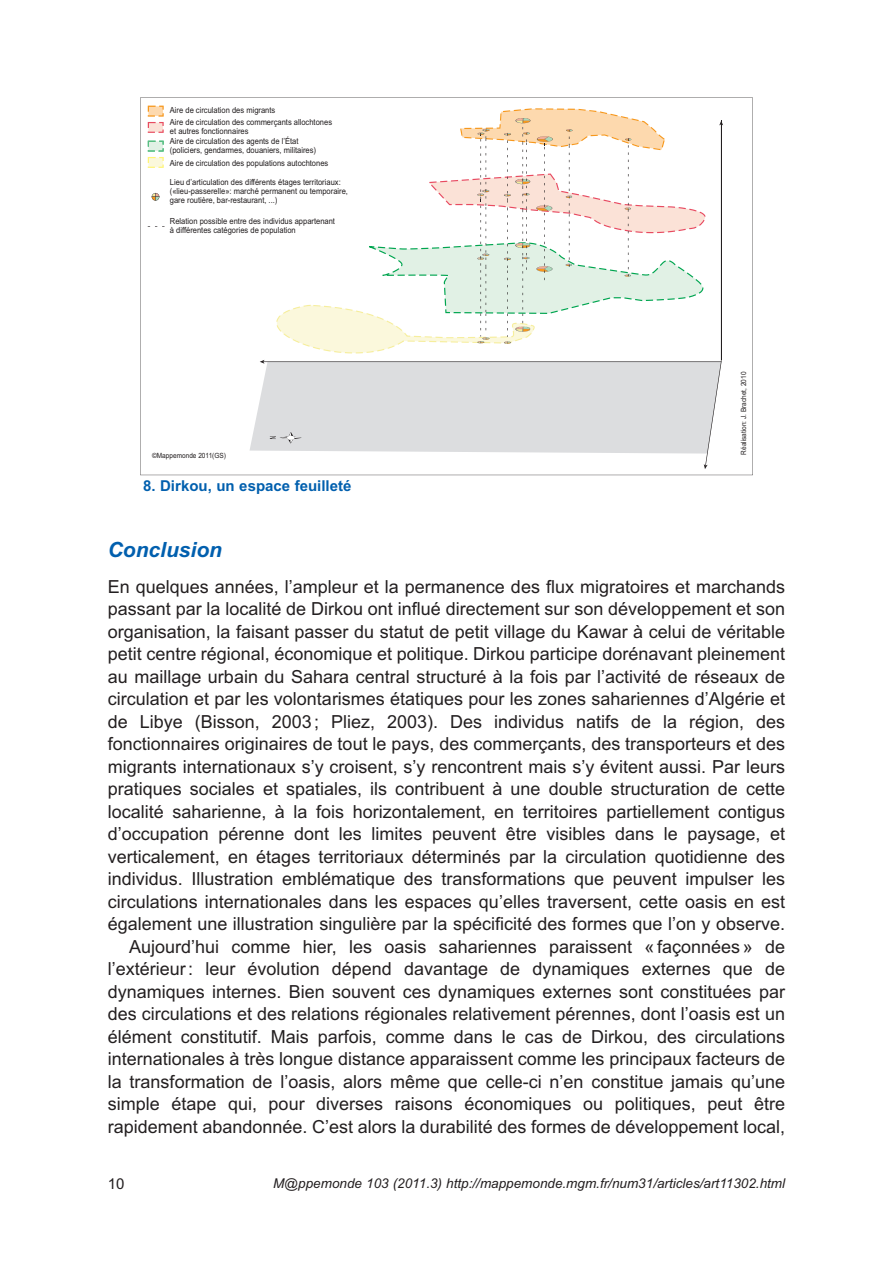
<style>
.page{position:relative;width:893px;height:1263px;background:#fff}
.page>*{position:absolute;margin:0;border:0;box-sizing:border-box;transform-origin:0 0}
.t1{font:italic 700 21px "Arial";color:#015fae}
.t2{font:18px/22.5px "Arial";color:#231f20;text-align:right}
.t3{font:700 15px "Arial";color:#015fae}
.t4{font:15px "Arial";color:#231f20}
.t5{font:italic 13.5px "Arial";color:#231f20}
.t6{font:8.4px/9px "Arial";color:#231f20;scale:.9 1}
.t7{font:7.2px "Arial";color:#231f20;scale:.9 1}
</style>
<div class="page">
<svg style="left:140px;top:98px;width:613px;height:377px"></svg>
<svg style="left:148px;top:106px;width:16px;height:27px"></svg>
<svg style="left:148px;top:141px;width:16px;height:27px"></svg>
<svg style="left:152px;top:193px;width:7px;height:8px"></svg>
<svg style="left:263px;top:124px;width:458px;height:236px"></svg>
<svg style="left:719px;top:121px;width:4px;height:4px"></svg>
<svg style="left:250px;top:360px;width:471px;height:109px"></svg>
<p class="t6" style="left:170px;top:104px;width:182px;line-height:12px">Aire de circulation des migrants<br>Aire de circulation des commerçants allochtones</p>
<p class="t6" style="left:170px;top:126px;width:164px;line-height:9.4px">et autres fonctionnaires<br>Aire de circulation des agents de l’État (policiers, gendarmes, douaniers, militaires)</p>
<p class="t6" style="left:170px;top:158px;width:178px">Aire de circulation des populations autochtones</p>
<p class="t6" style="left:170px;top:178px;width:199px">Lieu d’articulation des différents étages territoriaux: («lieu-passerelle»: marché permanent ou temporaire, gare routière, bar-restaurant, ...)</p>
<p class="t6" style="left:170px;top:217px;width:185px">Relation possible entre des individus appartenant à différentes catégories de population</p>
<p class="t7" style="left:152px;top:451px;width:84px">©Mappemonde 2011(GS)</p>
<p class="t3" style="left:143px;top:477px;width:210px">8. Dirkou, un espace feuilleté</p>
<p class="t7" style="left:739px;top:455px;width:94px;rotate:-90deg">Réalisation: J. Brachet, 2010</p>
<p class="t1" style="left:108px;top:538px;width:116px">Conclusion</p>
<p class="t2" style="left:108px;top:575px;width:679px">En quelques années, l’ampleur et la permanence des flux migratoires et marchands passant par la localité de Dirkou ont influé directement sur son développement et son organisation, la faisant passer du statut de petit village du Kawar à celui de véritable petit centre régional, économique et politique. Dirkou participe dorénavant pleinement au maillage urbain du Sahara central structuré à la fois par l’activité de réseaux de circulation et par les volontarismes étatiques pour les zones sahariennes d’Algérie et de Libye (Bisson, 2003 ; Pliez, 2003). Des individus natifs de la région, des fonctionnaires originaires de tout le pays, des commerçants, des transporteurs et des migrants internationaux s’y croisent, s’y rencontrent mais s’y évitent aussi. Par leurs pratiques sociales et spatiales, ils contribuent à une double structuration de cette localité saharienne, à la fois horizontalement, en territoires partiellement contigus d’occupation pérenne dont les limites peuvent être visibles dans le paysage, et verticalement, en étages territoriaux déterminés par la circulation quotidienne des individus. Illustration emblématique des transformations que peuvent impulser les circulations internationales dans les espaces qu’elles traversent, cette oasis en est également une illustration singulière par la spécificité des formes que l’on y observe.<br>Aujourd’hui comme hier, les oasis sahariennes paraissent « façonnées » de l’extérieur : leur évolution dépend davantage de dynamiques externes que de dynamiques internes. Bien souvent ces dynamiques externes sont constituées par des circulations et des relations régionales relativement pérennes, dont l’oasis est un élément constitutif. Mais parfois, comme dans le cas de Dirkou, des circulations internationales à très longue distance apparaissent comme les principaux facteurs de la transformation de l’oasis, alors même que celle-ci n’en constitue jamais qu’une simple étape qui, pour diverses raisons économiques ou politiques, peut être rapidement abandonnée. C’est alors la durabilité des formes de développement local,</p>
<p class="t4" style="left:108px;top:1175px;width:18px">10</p>
<p class="t5" style="left:273px;top:1175px;width:513px">M@ppemonde 103 (2011.3) http://mappemonde.mgm.fr/num31/articles/art11302.html</p>
</div>
